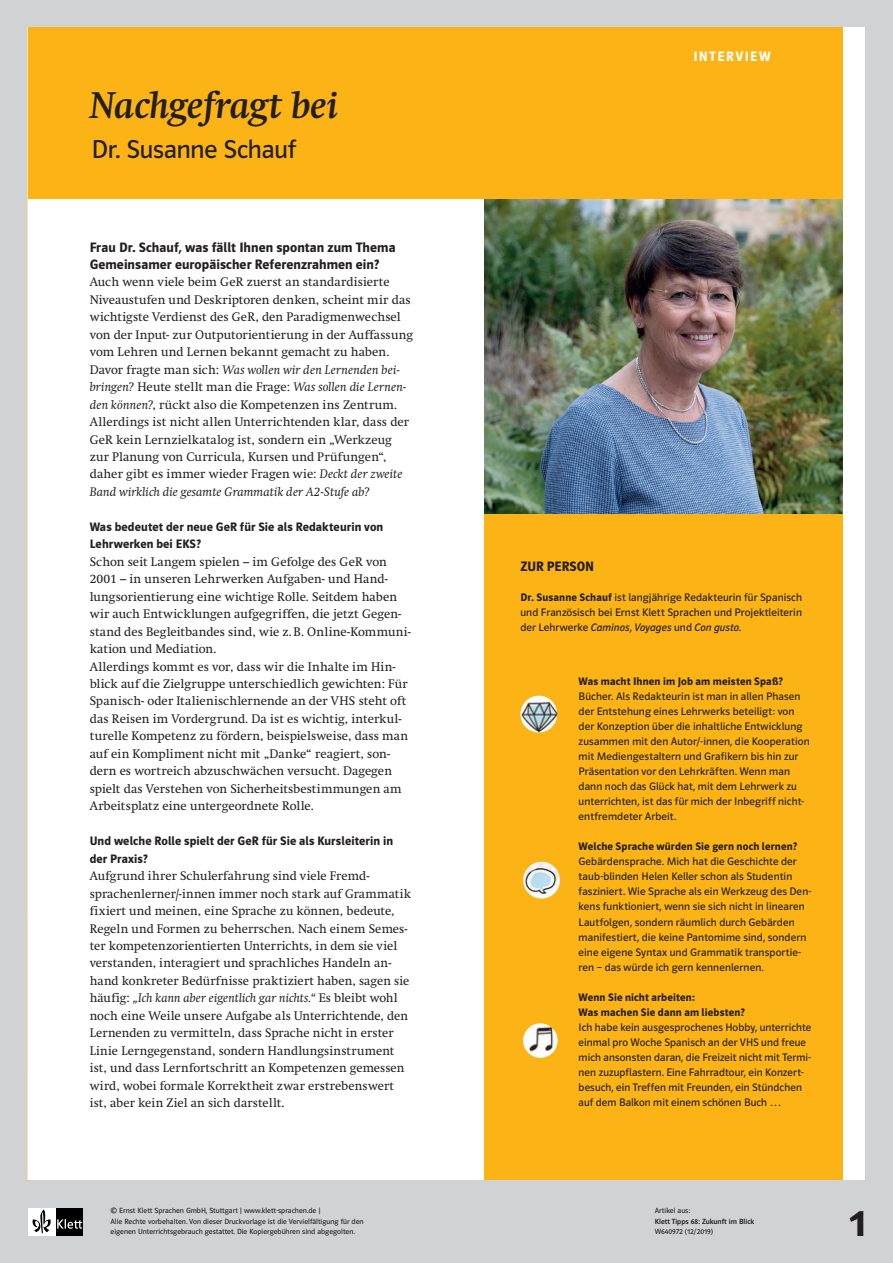
<style>
.page{position:relative;width:893px;height:1263px;background:#d1d2d4}
.page>*{position:absolute;margin:0;border:0;box-sizing:border-box;transform-origin:0 0}
.t1{font:39px "Polo ST11 K Hfett";color:#231f20}
.t2{font:italic 700 36.9px "Klett Swift";letter-spacing:-.01em;color:#231f20}
.t3{font:25.95px "Polo CEF";letter-spacing:-.005em;color:#231f20}
.t4{font:600 13.65px/17.4px "Polo CEF";letter-spacing:.005em;color:#231f20}
.t5{font:600 13.65px "Polo CEF";letter-spacing:.11em;color:#fff}
.t6{font:12.3px/17.4px "Klett Swift";letter-spacing:.01em;color:#231f20}
.t7{font:600 12.3px/17.4px "Polo CEF";letter-spacing:.01em;color:#231f20}
.t8{font:10.95px/15px "Polo CEF";letter-spacing:.01em;color:#231f20}
.t9{font:600 10.95px/15px "Polo CEF";letter-spacing:.015em;color:#231f20}
.t10{font:7.5px/10.1px "Polo ST11 K Buch";color:#231f20}
.t11{font:7.5px "Polo ST11 K Krftg";color:#231f20}
.s1{font-style:italic}
.s2{font-weight:600}
</style>
<div class="page">
<div style="left:56px;top:1208px;width:27px;height:27px;background:#000"></div>
<div style="left:28px;top:1208px;width:28px;height:27px;background:#fff"></div>
<svg style="left:57px;top:1219px;width:25px;height:10px"></svg>
<svg style="left:33px;top:1210px;width:18px;height:24px"></svg>
<div style="left:28px;top:28px;width:837px;height:1152px;background:#fff"></div>
<div style="left:28px;top:28px;width:814px;height:1152px;background:#fbb316"></div>
<img style="left:484px;top:199px;width:358px;height:314px">
<div style="left:28px;top:199px;width:456px;height:981px;background:#fff"></div>
<img style="left:520px;top:696px;width:37px;height:36px;border-radius:18px">
<img style="left:523px;top:862px;width:37px;height:36px;border-radius:18px">
<img style="left:523px;top:1023px;width:35px;height:35px;border-radius:17px">
<h2 class="t2" style="left:90px;top:84px;width:250px">Nachgefragt bei</h2>
<h3 class="t3" style="left:92px;top:134px;width:206px">Dr. Susanne Schauf</h3>
<p class="t4" style="left:90px;top:238px;width:307px">Frau Dr. Schauf, was fällt Ihnen spontan zum Thema<br>Gemeinsamer europäischer Referenzrahmen ein?</p>
<p class="t6" style="left:90px;top:274px;width:325px">Auch wenn viele beim GeR zuerst an standardisierte Niveaustufen und Deskriptoren denken, scheint mir das wichtigste Verdienst des GeR, den Paradigmenwechsel von der Input- zur Outputorientierung in der Auffassung vom Lehren und Lernen bekannt gemacht zu haben.<br>Davor fragte man sich: <span class="s1">Was wollen wir den Lernenden bei&shy;bringen?</span> Heute stellt man die Frage: <span class="s1">Was sollen die Lernen&shy;den können?</span>, rückt also die Kompetenzen ins Zentrum.<br>Allerdings ist nicht allen Unterrichtenden klar, dass der GeR kein Lernzielkatalog ist, sondern ein „Werkzeug zur Planung von Curricula, Kursen und Prüfungen“, daher gibt es immer wieder Fragen wie: <span class="s1">Deckt der zweite Band wirklich die gesamte Grammatik der A2-Stufe ab?</span></p>
<p class="t7" style="left:90px;top:518px;width:295px">Was bedeutet der neue GeR für Sie als Redakteurin von<br>Lehrwerken bei EKS?</p>
<p class="t6" style="left:90px;top:553px;width:323px">Schon seit Langem spielen – im Gefolge des GeR von 2001 – in unseren Lehrwerken Aufgaben- und Hand&shy;lungsorientierung eine wichtige Rolle. Seitdem haben wir auch Entwicklungen aufgegriffen, die jetzt Gegen&shy;stand des Begleitbandes sind, wie z.B. Online-Kommuni&shy;kation und Mediation.<br>Allerdings kommt es vor, dass wir die Inhalte im Hin&shy;blick auf die Zielgruppe unterschiedlich gewichten: Für Spanisch- oder Italienischlernende an der VHS steht oft das Reisen im Vordergrund. Da ist es wichtig, interkul&shy;turelle Kompetenz zu fördern, beispielsweise, dass man auf ein Kompliment nicht mit „Danke“ reagiert, son&shy;dern es wortreich abzuschwächen versucht. Dagegen spielt das Verstehen von Sicherheitsbestimmungen am Arbeitsplatz eine untergeordnete Rolle.</p>
<p class="t7" style="left:90px;top:832px;width:305px">Und welche Rolle spielt der GeR für Sie als Kursleiterin in der Praxis?</p>
<p class="t6" style="left:90px;top:867px;width:323px">Aufgrund ihrer Schulerfahrung sind viele Fremd&shy;sprachenlerner/-innen immer noch stark auf Grammatik fixiert und meinen, eine Sprache zu können, bedeute, Regeln und Formen zu beherrschen. Nach einem Semes&shy;ter kompetenzorientierten Unterrichts, in dem sie viel verstanden, interagiert und sprachliches Handeln an&shy;hand konkreter Bedürfnisse praktiziert haben, sagen sie häufig: <span class="s1">„Ich kann aber eigentlich gar nichts.“</span> Es bleibt wohl noch eine Weile unsere Aufgabe als Unterrichtende, den Lernenden zu vermitteln, dass Sprache nicht in erster Linie Lerngegenstand, sondern Handlungsinstrument ist, und dass Lernfortschritt an Kompetenzen gemessen wird, wobei formale Korrektheit zwar erstrebenswert ist, aber kein Ziel an sich darstellt.</p>
<p class="t5" style="left:693px;top:48px;width:79px">INTERVIEW</p>
<p class="t4" style="left:520px;top:558px;width:75px">ZUR PERSON</p>
<p class="t8" style="left:520px;top:590px;width:283px;text-align:justify"><span class="s2">Dr. Susanne Schauf</span> ist langjährige Redakteurin für Spanisch und Französisch bei Ernst Klett Sprachen und Projektleiterin der Lehrwerke <span class="s1">Caminos</span>, <span class="s1">Voyages</span> und <span class="s1">Con gusto</span>.</p>
<p class="t9" style="left:579px;top:673px;width:206px">Was macht Ihnen im Job am meisten Spaß?</p>
<p class="t8" style="left:579px;top:689px;width:233px">Bücher. Als Redakteurin ist man in allen Phasen der Entstehung eines Lehrwerks beteiligt: von der Konzeption über die inhaltliche Entwicklung zusammen mit den Autor/-innen, die Kooperation mit Mediengestaltern und Grafikern bis hin zur Präsentation vor den Lehrkräften. Wenn man dann noch das Glück hat, mit dem Lehrwerk zu unterrichten, ist das für mich der Inbegriff nicht&shy;entfremdeter Arbeit.</p>
<p class="t9" style="left:579px;top:839px;width:220px">Welche Sprache würden Sie gern noch lernen?</p>
<p class="t8" style="left:579px;top:854px;width:234px">Gebärdensprache. Mich hat die Geschichte der taub-blinden Helen Keller schon als Studentin fasziniert. Wie Sprache als ein Werkzeug des Den&shy;kens funktioniert, wenn sie sich nicht in linearen Lautfolgen, sondern räumlich durch Gebärden manifestiert, die keine Pantomime sind, sondern eine eigene Syntax und Grammatik transportie&shy;ren – das würde ich gern kennenlernen.</p>
<p class="t9" style="left:579px;top:990px;width:168px">Wenn Sie nicht arbeiten:<br>Was machen Sie dann am liebsten?</p>
<p class="t8" style="left:579px;top:1020px;width:234px">Ich habe kein ausgesprochenes Hobby, unterrichte einmal pro Woche Spanisch an der VHS und freue mich ansonsten daran, die Freizeit nicht mit Termi&shy;nen zuzupflastern. Eine Fahrradtour, ein Konzert&shy;besuch, ein Treffen mit Freunden, ein Stündchen auf dem Balkon mit einem schönen Buch …</p>
<p class="t10" style="left:111px;top:1206px;width:255px">© Ernst Klett Sprachen GmbH, Stuttgart | www.klett-sprachen.de |<br>Alle Rechte vorbehalten. Von dieser Druckvorlage ist die Vervielfältigung für den eigenen Unterrichtsgebrauch gestattet. Die Kopiergebühren sind abgegolten.</p>
<h1 class="t1" style="left:850px;top:1200px;width:18px">1</h1>
<p class="t10" style="left:655px;top:1206px;width:37px">Artikel aus:</p>
<p class="t11" style="left:655px;top:1217px;width:101px">Klett Tipps 68: Zukunft im Blick</p>
<p class="t10" style="left:655px;top:1226px;width:60px">W640972 (12/2019)</p>
</div>
